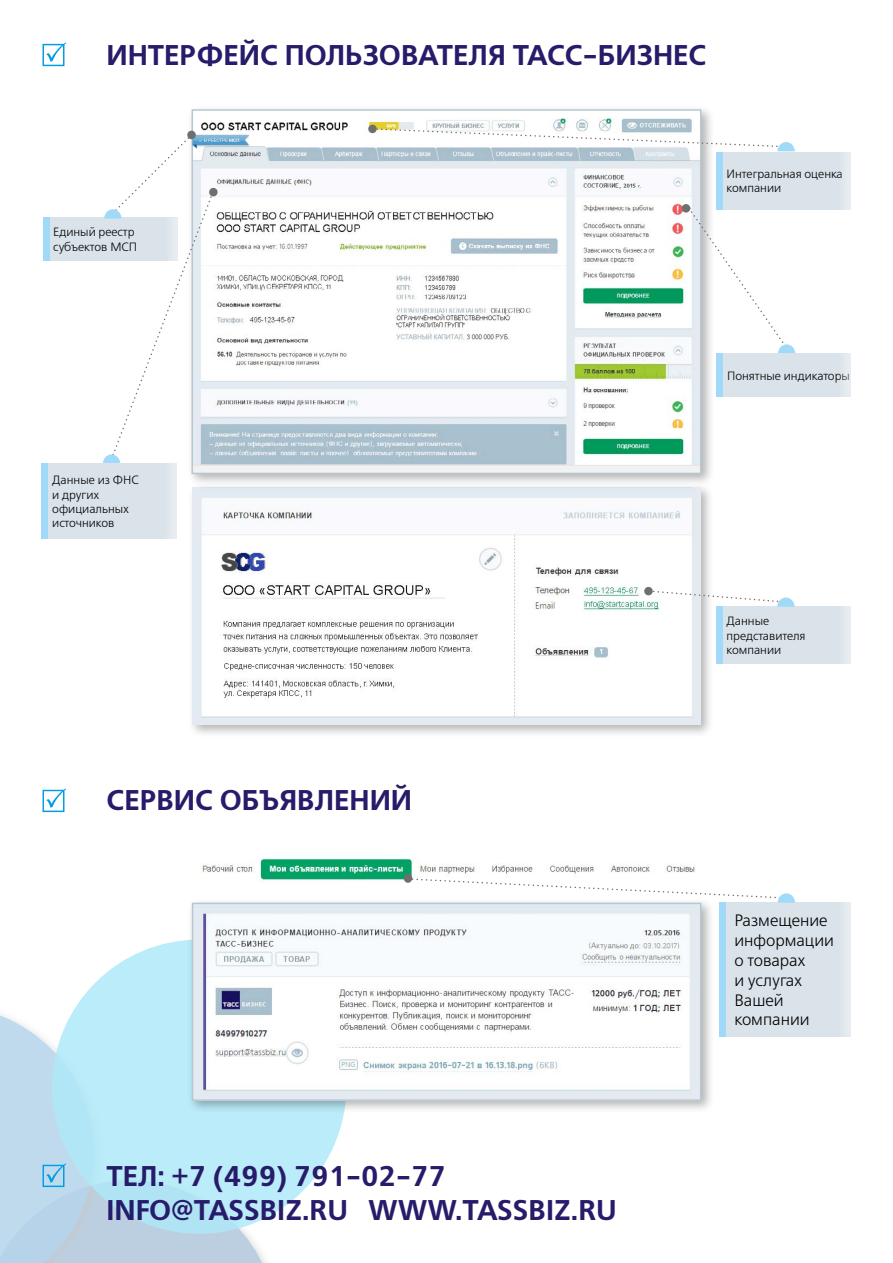
<style>
.page{position:relative;width:893px;height:1263px;background:#fff}
.page>*{position:absolute;margin:0;border:0;box-sizing:border-box;transform-origin:0 0}
.t1{font:28.5px/34.2px "Free Set Demi C";color:#271c6a}
.t2{font:16.5px/19.8px "Free Set Light C";color:#000}
.t3{font:12px/14.4px "Free Set Light C";color:#000}
</style>
<div class="page">
<svg style="left:42px;top:789px;width:302px;height:423px"></svg>
<div style="left:187px;top:897px;width:528px;height:217px;background:#000;opacity:.3"></div>
<img style="left:195px;top:906px;width:503px;height:192px">
<div style="left:192px;top:903px;width:509px;height:198px;border:2px solid #b8c8d2"></div>
<svg style="left:43px;top:788px;width:23px;height:24px"></svg>
<svg style="left:43px;top:43px;width:23px;height:23px"></svg>
<svg style="left:0;top:1005px;width:277px;height:258px;background:#c1e3f1"></svg>
<div style="left:187px;top:104px;width:528px;height:384px;background:#000;opacity:.3"></div>
<img style="left:195px;top:112px;width:503px;height:359px">
<div style="left:49px;top:218px;width:128px;height:43px;background:#dae3e9"></div>
<div style="left:43px;top:218px;width:6px;height:43px;background:#a1daf8"></div>
<div style="left:682px;top:204px;width:8px;height:9px;background:#6f6f6e;border-radius:50%"></div>
<div style="left:368px;top:125px;width:9px;height:8px;background:#6f6f6e;border-radius:50%"></div>
<img style="left:192px;top:855px;width:503px;height:28px">
<div style="left:726px;top:903px;width:124px;height:134px;background:#dae3e9"></div>
<div style="left:720px;top:903px;width:6px;height:134px;background:#a1daf8"></div>
<svg style="left:408px;top:878px;width:387px;height:25px"></svg>
<div style="left:404px;top:874px;width:8px;height:9px;background:#6f6f6e;border-radius:50%"></div>
<div style="left:187px;top:482px;width:527px;height:256px;background:#000;opacity:.3"></div>
<img style="left:192px;top:487px;width:509px;height:238px">
<svg style="left:372px;top:128px;width:423px;height:23px"></svg>
<div style="left:722px;top:152px;width:128px;height:57px;background:#dae3e9"></div>
<div style="left:716px;top:152px;width:6px;height:57px;background:#a1daf8"></div>
<svg style="left:689px;top:208px;width:106px;height:146px"></svg>
<div style="left:723px;top:354px;width:127px;height:43px;background:#dae3e9"></div>
<div style="left:717px;top:354px;width:6px;height:43px;background:#a1daf8"></div>
<div style="left:722px;top:607px;width:128px;height:57px;background:#dae3e9"></div>
<div style="left:716px;top:607px;width:6px;height:57px;background:#a1daf8"></div>
<div style="left:644px;top:587px;width:9px;height:8px;background:#6f6f6e;border-radius:50%"></div>
<svg style="left:649px;top:590px;width:145px;height:17px"></svg>
<img style="left:249px;top:134px;width:1px;height:13px">
<div style="left:187px;top:131px;width:9px;height:8px;background:#6f6f6e;border-radius:50%"></div>
<svg style="left:103px;top:134px;width:146px;height:330px"></svg>
<div style="left:48px;top:464px;width:128px;height:75px;background:#dae3e9"></div>
<div style="left:42px;top:464px;width:6px;height:75px;background:#a1daf8"></div>
<h1 class="t1" style="left:106px;top:39px;width:602px">ИНТЕРФЕЙС ПОЛЬЗОВАТЕЛЯ ТАСС-БИЗНЕС</h1>
<p class="t3" style="left:53px;top:226px;width:85px">Единый реестр субъектов МСП</p>
<p class="t3" style="left:726px;top:167px;width:118px">Интегральная оценка компании</p>
<p class="t3" style="left:52px;top:473px;width:88px">Данные из ФНС и других официальных источников</p>
<p class="t3" style="left:727px;top:369px;width:124px">Понятные индикаторы</p>
<p class="t3" style="left:726px;top:615px;width:81px">Данные представителя компании</p>
<h1 class="t1" style="left:106px;top:784px;width:307px">СЕРВИС ОБЪЯВЛЕНИЙ</h1>
<h2 class="t2" style="left:734px;top:911px;width:101px">Размещение информации о товарах<br>и услугах<br>Вашей компании</h2>
<h1 class="t1" style="left:106px;top:1160px;width:512px">ТЕЛ: +7 (499) 791-02-77<br>INFO@TASSBIZ.RU WWW.TASSBIZ.RU</h1>
</div>
